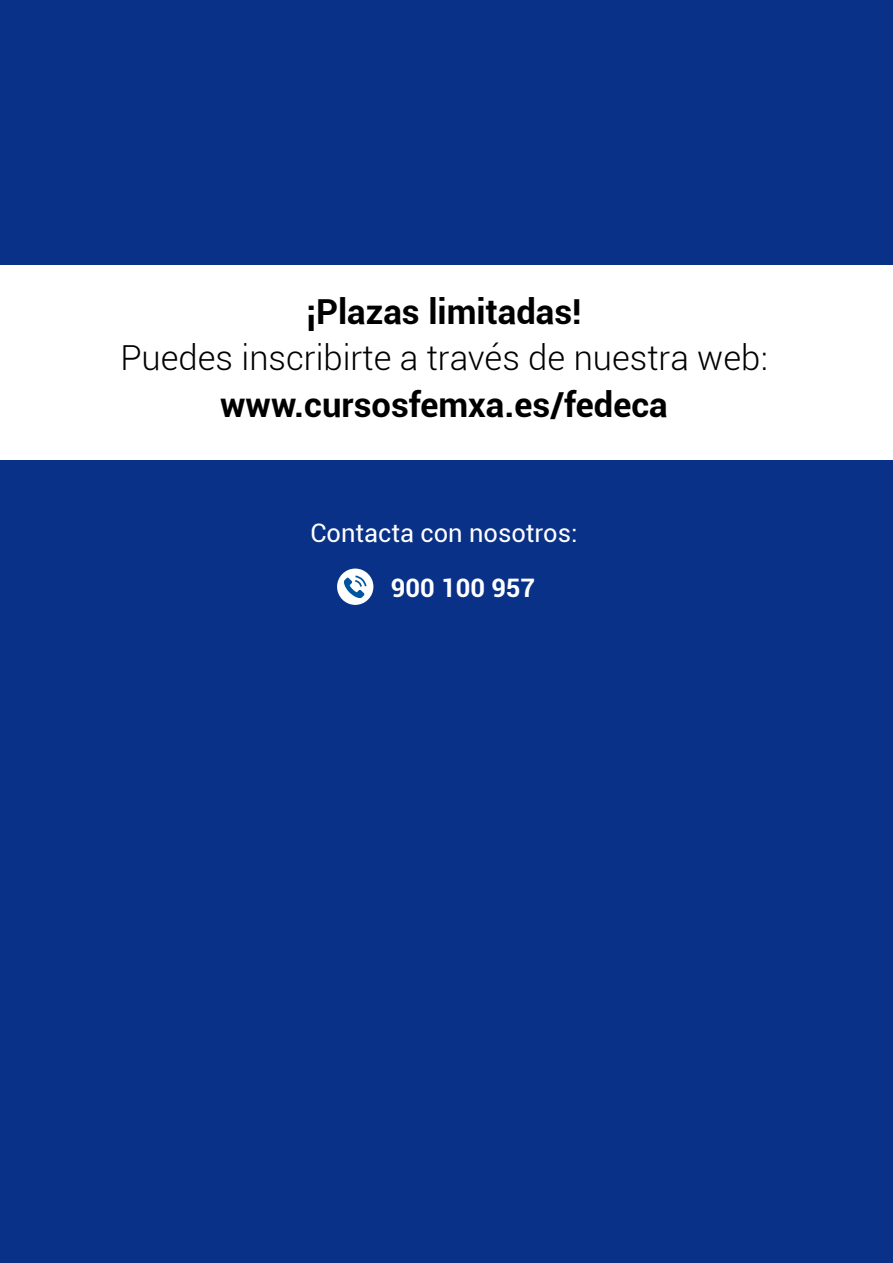
<style>
.page{position:relative;width:893px;height:1263px;background:#0a3188}
.page>*{position:absolute;margin:0;border:0;box-sizing:border-box;transform-origin:0 0}
.t1{font:700 34.5px "Roboto";color:#000}
.t2{font:300 34.5px "Roboto";color:#000}
.t3{font:25.5px "Roboto";color:#fff}
.t4{font:700 25.5px "Roboto";color:#fff}
</style>
<div class="page">
<div style="left:0;top:265px;width:893px;height:194px;background:#fff"></div>
<div style="left:337px;top:568px;width:36px;height:37px;background:#fff;border-radius:50%"></div>
<svg style="left:344px;top:575px;width:23px;height:23px"></svg>
<p class="t1" style="left:306px;top:287px;width:277px">¡Plazas limitadas!</p>
<p class="t2" style="left:120px;top:334px;width:649px">Puedes inscribirte a través de nuestra web:</p>
<p class="t1" style="left:220px;top:380px;width:449px">www.cursosfemxa.es/fedeca</p>
<p class="t3" style="left:310px;top:515px;width:269px">Contacta con nosotros:</p>
<p class="t4" style="left:391px;top:570px;width:146px">900 100 957</p>
</div>
